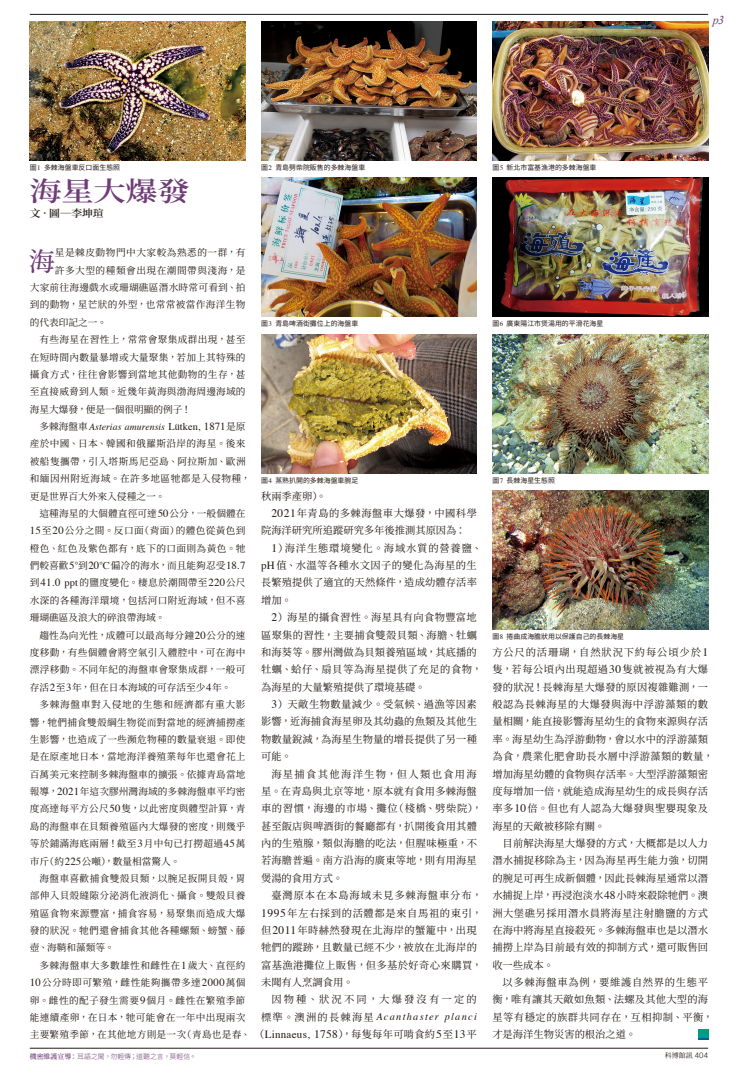
<style>
.page{position:relative;width:738px;height:1078px;background:#fff}
.page>*{position:absolute;margin:0;border:0;box-sizing:border-box;transform-origin:0 0}
.館訊HL{font:600 26.9px "Noto Serif CJ Ktc";letter-spacing:-.01em;color:#703c77;scale:1.2 1}
.館訊Copy-後0pt-caps{font:500 26px "Noto Serif CJ Ktc";color:#703c77}
.t1{font:italic 12px "Times New Roman";color:#703c77}
.館訊Copy-3_5mm-後0pt{font:10.3px/17.4px "Noto Serif CJ Ktc";letter-spacing:.02em;color:#221815}
.館訊Copy-3_5mm-後0pt-2{font:10.3px/17.4px "Noto Serif CJ Ktc";letter-spacing:.04em;color:#221815}
.館訊Copy-3_5mm-後0pt-3{font:10.3px/17.4px "Noto Serif CJ Ktc";letter-spacing:.05em;color:#221815}
.館訊Copy-3_5mm-後0pt-4{font:10.3px/16.8px "Noto Serif CJ Ktc";letter-spacing:.215em;color:#221815;text-align:right}
.館訊Copy-3_5mm-後0pt-5{font:10.3px/17.4px "Noto Serif CJ Ktc";color:#221815}
.館訊Copy-Author{font:600 10.3px "Noto Serif CJ Ktc";color:#221815;scale:1.05 1}
.館訊Copy-3_5mm-後0pt-6{font:9.7px/17.4px "Noto Serif CJ Ktc";letter-spacing:.035em;color:#221815;text-align:justify}
.館訊Copy-後0pt-caps-2{font:9.7px "Noto Serif CJ Ktc";letter-spacing:.035em;color:#221815}
.館訊Copy-後0pt-caps-3{font:9.7px "Noto Serif CJ Ktc";color:#221815}
.t2{font:7px "Noto Serif CJ Ktc";color:#221815}
.館訊-圖說-齊尾{font:6.9px "Noto Sans CJ Ktc";color:#221815}
.Copy-政宣{font:300 6.9px "Noto Sans CJ Ktc";color:#703c77}
.s1{font-family:"Times"}
.s2{font-family:"Times";font-style:italic}
.s3{font-family:"Times";font-size:10.4px}
.s4{font-family:"Times";font-size:10.8px}
.s5{font-size:10.3px}
.s6{font-family:"Times";font-size:11px}
.s7{font-family:"Times";font-size:11.5px}
.s8{font-family:"Noto Serif CJ Ktc";font-weight:600}
.s9{font-family:"Helvetica";font-weight:300;font-size:7.8px}
</style>
<div class="page">
<hr style="left:30px;top:14px;width:677px;height:1px;background:#221815">
<hr style="left:30px;top:1047px;width:677px;height:1px;background:#221815">
<div style="left:697px;top:1029px;width:10px;height:10px;background:#009d85"></div>
<img style="left:261px;top:334px;width:215px;height:139px">
<img style="left:492px;top:21px;width:215px;height:139px">
<img style="left:261px;top:178px;width:215px;height:138px">
<img style="left:30px;top:21px;width:215px;height:139px">
<img style="left:261px;top:21px;width:215px;height:139px">
<img style="left:492px;top:490px;width:215px;height:139px">
<img style="left:492px;top:178px;width:215px;height:138px">
<img style="left:492px;top:334px;width:215px;height:139px">
<p class="館訊-圖說-齊尾" style="left:30px;top:163px;width:92px">圖<span class="s1">1</span> 多棘海盤車反口面生態照</p>
<p class="館訊HL" style="left:30px;top:176px;width:135px">海星大爆發</p>
<p class="館訊Copy-Author" style="left:30px;top:207px;width:72px">文．圖―李坤瑄</p>
<p class="館訊-圖說-齊尾" style="left:261px;top:163px;width:106px">圖<span class="s1">2</span> 青島劈柴院販售的多棘海盤車</p>
<p class="館訊-圖說-齊尾" style="left:492px;top:163px;width:106px">圖<span class="s1">5</span> 新北市富基漁港的多棘海盤車</p>
<p class="t1" style="left:712px;top:12px;width:13px">p3</p>
<p class="館訊Copy-後0pt-caps" style="left:29px;top:246px;width:28px">海</p>
<p class="館訊Copy-後0pt-caps-2" style="left:55px;top:247px;width:192px">星是棘皮動物門中大家較為熟悉的一群，有</p>
<p class="館訊Copy-後0pt-caps-2" style="left:55px;top:264px;width:192px">許多大型的種類會出現在潮間帶與淺海，是</p>
<p class="館訊Copy-後0pt-caps-2" style="left:30px;top:282px;width:217px">大家前往海邊戲水或珊瑚礁區潛水時常可看到、拍</p>
<p class="館訊Copy-後0pt-caps-2" style="left:30px;top:299px;width:217px">到的動物，星芒狀的外型，也常常被當作海洋生物</p>
<p class="館訊Copy-後0pt-caps-3" style="left:30px;top:317px;width:79px">的代表印記之一。</p>
<p class="館訊Copy-3_5mm-後0pt-6" style="left:30px;top:331px;width:217px;text-indent:10px">有些海星在習性上，常常會聚集成群出現，甚至在短時間內數量暴增或大量聚集，若加上其特殊的攝食方式，往往會影響到當地其他動物的生存，甚至直接威脅到人類。近幾年黃海與渤海周邊海域的海星大爆發，便是一個很明顯的例子！</p>
<p class="館訊Copy-3_5mm-後0pt-6" style="left:30px;top:417px;width:222px;text-align:left;text-indent:10px">多棘海盤車<span class="s2">Asterias amurensis</span> <span class="s3">Lütken,</span> <span class="s4">1871</span>是原産於中國、日本、韓國和俄羅斯沿岸的海星。後來被船隻攜帶，引入塔斯馬尼亞島、阿拉斯加、歐洲和緬因州附近海域。在許多地區牠都是入侵物種，更是世界百大外來入侵種之一。</p>
<p class="館訊Copy-3_5mm-後0pt-6" style="left:30px;top:505px;width:217px;text-indent:10px">這種海星的大個體直徑可達<span class="s4">50</span>公分，一般個體在<span class="s4">15</span>至<span class="s4">20</span>公分之間。反口面（背面）的體色從黃色到橙色、紅色及紫色都有，底下的口面則為黃色。牠們較喜歡<span class="s4">5</span>°到<span class="s4">20</span>°<span class="s3">C</span>偏冷的海水，而且能夠忍受<span class="s4">18</span><span class="s3">.</span><span class="s4">7</span>到<span class="s4">41</span><span class="s3">.</span><span class="s4">0</span> <span class="s3">ppt</span>的鹽度變化。棲息於潮間帶至<span class="s4">220</span>公尺水深的各種海洋環境，包括河口附近海域，但不喜珊瑚礁區及浪大的碎浪帶海域。</p>
<p class="館訊Copy-3_5mm-後0pt-6" style="left:30px;top:626px;width:217px;text-indent:10px">趨性為向光性，成體可以最高每分鐘<span class="s4">20</span>公分的速度移動，有些個體會將空氣引入體腔中，可在海中漂浮移動。不同年紀的海盤車會聚集成群，一般可存活<span class="s4">2</span>至<span class="s4">3</span>年，但在日本海域的可存活至少<span class="s4">4</span>年。</p>
<p class="館訊Copy-3_5mm-後0pt-6" style="left:30px;top:696px;width:217px;text-indent:10px">多棘海盤車對入侵地的生態和經濟都有重大影響，牠們捕食雙殼綱生物從而對當地的經濟捕撈產生影響，也造成了一些瀕危物種的數量衰退。即使是在原產地日本，當地海洋養殖業每年也還會花上百萬美元來控制多棘海盤車的擴張。依據青島當地報導，<span class="s4">2021</span>年這次膠州灣海域的多棘海盤車平均密度高達每平方公尺<span class="s4">50</span>隻，以此密度與體型計算，青島的海盤車在貝類養殖區內大爆發的密度，則幾乎等於鋪滿海底兩層！截至<span class="s4">3</span>月中旬已打撈超過<span class="s4">45</span>萬市斤（約<span class="s4">225</span>公噸），數量相當驚人。</p>
<p class="館訊Copy-3_5mm-後0pt-6" style="left:30px;top:869px;width:217px;text-indent:10px">海盤車喜歡捕食雙殼貝類，以腕足扳開貝殼，胃部伸入貝殼縫隙分泌消化液消化、攝食。雙殼貝養殖區食物來源豐富，捕食容易，易聚集而造成大爆發的狀況。牠們還會捕食其他各種螺類、螃蟹、藤壺、海鞘和藻類等。</p>
<p class="館訊Copy-3_5mm-後0pt-6" style="left:30px;top:956px;width:448px;text-align:left;text-indent:10px">多棘海盤車大多數雄性和雌性在<span class="s4">1</span>歲大、直徑約<br><span class="s4">10</span>公分時即可繁殖，雌性能夠攜帶多達<span class="s4">2000</span>萬個<br>卵。雌性的配子發生需要<span class="s4">9</span>個月。雌性在繁殖季節<br>能連續產卵，在日本，牠可能會在一年中出現兩次<br>主要繁殖季節，在其他地方則是一次（青島也是春、<span class="s5">（</span><span class="s6">Linnaeus,</span> <span class="s7">1758</span><span class="s5">），每隻每年可啃食約</span><span class="s7">5</span><span class="s5">至</span><span class="s7">13</span><span class="s5">平</span></p>
<p class="館訊-圖說-齊尾" style="left:261px;top:320px;width:99px">圖<span class="s1">3</span> 青島啤酒街攤位上的海盤車</p>
<p class="館訊-圖說-齊尾" style="left:261px;top:476px;width:99px">圖<span class="s1">4</span> 蒸熟扒開的多棘海盤車腕足</p>
<p class="館訊Copy-3_5mm-後0pt" style="left:261px;top:487px;width:67px">秋兩季產卵）。</p>
<p class="館訊Copy-3_5mm-後0pt-5" style="left:261px;top:504px;width:217px;text-indent:10px"><span class="s7">2021</span>年青島的多棘海盤車大爆發，中國科學院海洋研究所追蹤研究多年後推測其原因為：</p>
<p class="館訊Copy-3_5mm-後0pt-2" style="left:261px;top:539px;width:222px;text-indent:10px"><span class="s7">1</span>）海洋生態環境變化。海域水質的營養鹽、<span class="s6">pH</span>值、水溫等各種水文因子的變化為海星的生長繁殖提供了適宜的天然條件，造成幼體存活率增加。</p>
<p class="館訊Copy-3_5mm-後0pt" style="left:261px;top:608px;width:222px;text-indent:10px"><span class="s7">2</span>）海星的攝食習性。海星具有向食物豐富地區聚集的習性，主要捕食雙殼貝類、海膽、牡蠣和海葵等。膠州灣做為貝類養殖區域，其底播的牡蠣、蛤仔、扇貝等為海星提供了充足的食物，為海星的大量繁殖提供了環境基礎。</p>
<p class="館訊Copy-3_5mm-後0pt" style="left:261px;top:695px;width:217px;text-align:justify;text-indent:10px"><span class="s7">3</span>）天敵生物數量減少。受氣候、過漁等因素影響，近海捕食海星卵及其幼蟲的魚類及其他生物數量銳減，為海星生物量的增長提供了另一種可能。</p>
<p class="館訊Copy-3_5mm-後0pt" style="left:261px;top:765px;width:222px;text-indent:10px">海星捕食其他海洋生物，但人類也食用海星。在青島與北京等地，原本就有食用多棘海盤車的習慣，海邊的市場、攤位（棧橋、劈柴院），甚至飯店與啤酒街的餐廳都有，扒開後食用其體內的生殖腺，類似海膽的吃法，但腥味極重，不若海膽普遍。南方沿海的廣東等地，則有用海星煲湯的食用方式。</p>
<p class="館訊Copy-3_5mm-後0pt-2" style="left:261px;top:886px;width:222px;text-indent:10px">臺灣原本在本島海域未見多棘海盤車分布，<br><span class="s7">1995</span>年左右採到的活體都是來自馬祖的東引，但<span class="s7">2011</span>年時赫然發現在北海岸的蟹籠中，出現牠們的蹤跡，且數量已經不少，被放在北海岸的富基漁港攤位上販售，但多基於好奇心來購買，未聞有人烹調食用。</p>
<p class="館訊Copy-3_5mm-後0pt-4" style="left:261px;top:991px;width:217px">因物種、狀況不同，大爆發沒有一定的標準。澳洲的長棘海星 <span class="s2">Acanthaster planci</span></p>
<p class="Copy-政宣" style="left:30px;top:1051px;width:168px"><span class="s8">機密維護宣導：</span> 耳語之聞，勿輕傳；道聽之言，莫輕信。</p>
<p class="館訊-圖說-齊尾" style="left:492px;top:320px;width:112px">圖<span class="s1">6</span> 廣東陽江市煲湯用的平滑花海星</p>
<p class="館訊-圖說-齊尾" style="left:492px;top:476px;width:64px">圖<span class="s1">7</span> 長棘海星生態照</p>
<p class="館訊-圖說-齊尾" style="left:492px;top:632px;width:133px">圖<span class="s1">8</span> 捲曲成海膽狀用以保護自己的長棘海星</p>
<p class="館訊Copy-3_5mm-後0pt" style="left:492px;top:643px;width:222px">方公尺的活珊瑚，自然狀況下約每公頃少於<span class="s7">1</span>隻，若每公頃內出現超過<span class="s7">30</span>隻就被視為有大爆發的狀況！長棘海星大爆發的原因複雜難測，一般認為長棘海星的大爆發與海中浮游藻類的數量相關，能直接影響海星幼生的食物來源與存活率。海星幼生為浮游動物，會以水中的浮游藻類為食，農業化肥會助長水層中浮游藻類的數量，增加海星幼體的食物與存活率。大型浮游藻類密度每增加一倍，就能造成海星幼生的成長與存活率多<span class="s7">10</span>倍。但也有人認為大爆發與聖嬰現象及海星的天敵被移除有關。</p>
<p class="館訊Copy-3_5mm-後0pt" style="left:492px;top:834px;width:217px;text-align:justify;text-indent:10px">目前解決海星大爆發的方式，大概都是以人力潛水捕捉移除為主，因為海星再生能力強，切開的腕足可再生成新個體，因此長棘海星通常以潛水捕捉上岸，再浸泡淡水<span class="s7">48</span>小時來殺除牠們。澳洲大堡礁另採用潛水員將海星注射膽鹽的方式在海中將海星直接殺死。多棘海盤車也是以潛水捕撈上岸為目前最有效的抑制方式，還可販售回收一些成本。</p>
<p class="館訊Copy-3_5mm-後0pt-3" style="left:492px;top:973px;width:222px;text-indent:10px">以多棘海盤車為例，要維護自然界的生態平衡，唯有讓其天敵如魚類、法螺及其他大型的海星等有穩定的族群共同存在，互相抑制、平衡，才是海洋生物災害的根治之道。</p>
<p class="t2" style="left:664px;top:1051px;width:45px">科博館訊 <span class="s9">404</span></p>
</div>
